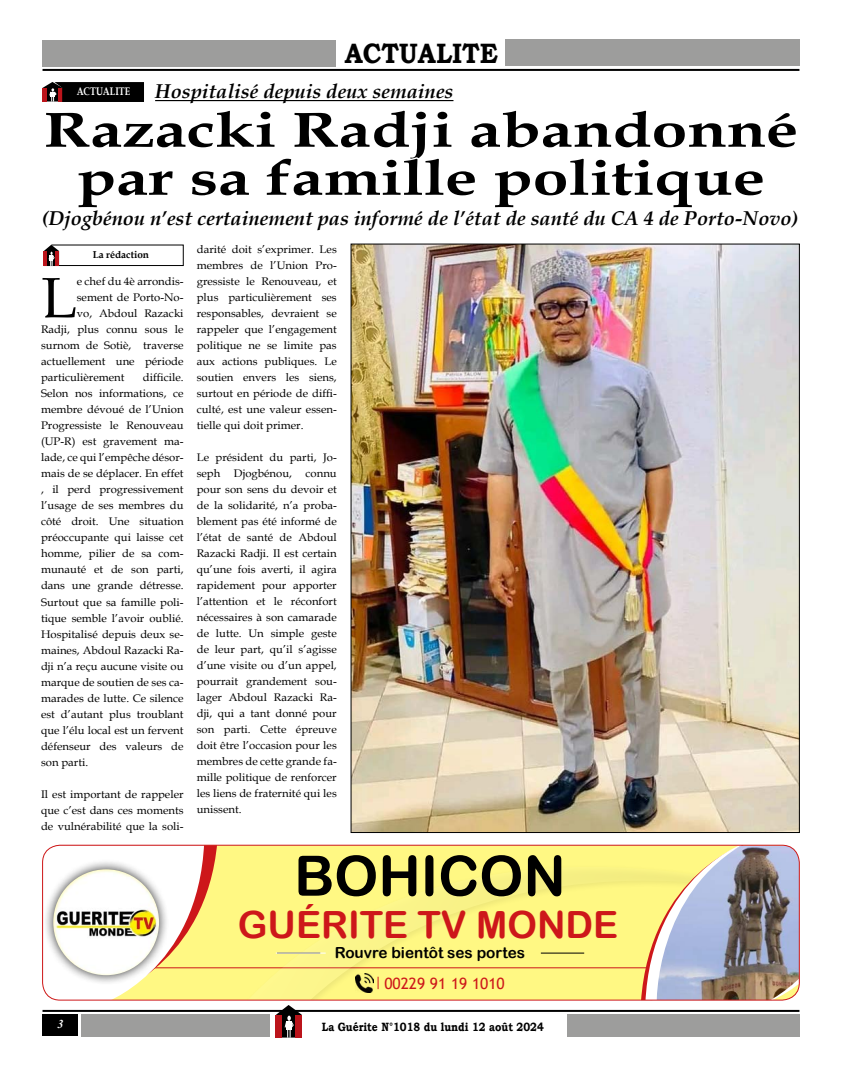
<style>
.page{position:relative;width:842px;height:1078px;background:#fff}
.page>*{position:absolute;margin:0;border:0;box-sizing:border-box;transform-origin:0 0}
.t1{font:56.8px "Book Antiqua";color:#000}
.t2{font:55.7px "Arial Rounded MT Bold";color:#000}
.t3{font:700 49.5px/48px "Book Antiqua";color:#000;text-align:center;scale:1.3 1}
.t4{font:37.5px "Arial Rounded MT Bold";color:#cd171a}
.t5{font:700 28px "Bookman Old Style";color:#000;scale:.9 1}
.t6{font:italic 700 20px "Book Antiqua";color:#000}
.t7{font:15.6px "Trebuchet MS";color:#cd171a}
.t8{font:15.3px "Arial Rounded MT Bold";color:#000}
.t9{font:700 12px "Bookman Old Style";color:#000;scale:.86 1}
.t10{font:italic 700 12px "Times New Roman";color:#fff}
.t11{font:11px/16px "Book Antiqua";color:#000;text-align:justify}
.t12{font:700 11px "Book Antiqua";color:#fff;scale:.81 1}
.t13{font:700 10px "Book Antiqua";color:#000}
.s1{font-style:normal;font-size:11px;color:#fff}
</style>
<div class="page">
<hr style="left:43px;top:1009px;width:756px;height:2px;background:#000">
<div style="left:567px;top:1013px;width:232px;height:23px;background:#9d9d9c"></div>
<div style="left:81px;top:1014px;width:189px;height:22px;background:#9d9d9c"></div>
<div style="left:43px;top:1014px;width:35px;height:21px;background:#000"></div>
<svg style="left:276px;top:1005px;width:26px;height:32px"></svg>
<div style="left:296px;top:1014px;width:6px;height:23px;background:#bb141b"></div>
<div style="left:276px;top:1014px;width:6px;height:23px;background:#bb141b"></div>
<svg style="left:43px;top:39px;width:756px;height:229px"></svg>
<svg style="left:218px;top:846px;width:423px;height:151px;background:#fdf583"></svg>
<svg style="left:43px;top:846px;width:175px;height:153px"></svg>
<div style="left:43px;top:859px;width:126px;height:126px;background:#000;opacity:.75"></div>
<img style="left:53px;top:869px;width:106px;height:105px;border-radius:53px">
<img style="left:748px;top:846px;width:16px;height:151px">
<svg style="left:641px;top:846px;width:107px;height:151px;background:#bfbcaa"></svg>
<img style="left:764px;top:846px;width:35px;height:153px">
<hr style="left:541px;top:952px;width:43px;height:1px;background:#000">
<hr style="left:276px;top:952px;width:50px;height:1px;background:#fff">
<img style="left:355px;top:973px;width:18px;height:18px">
<svg style="left:378px;top:976px;width:1px;height:12px"></svg>
<div style="left:42px;top:844px;width:757px;height:155px;border:1px solid #cd171a;border-radius:18px"></div>
<img style="left:353px;top:246px;width:444px;height:584px">
<h3 class="t5" style="left:345px;top:33px;width:171px">ACTUALITE</h3>
<p class="t12" style="left:77px;top:84px;width:9px">actualit</p>
<h3 class="t6" style="left:125px;top:77px;width:330px"><span class="s1">e</span> Hospitalisé depuis deux semaines</h3>
<h3 class="t3" style="left:44px;top:106px;width:582px">Razacki Radji abandonné par sa famille politique</h3>
<h3 class="t6" style="left:42px;top:204px;width:758px">(Djogbénou n’est certainement pas informé de l’état de santé du CA 4 de Porto-Novo)</h3>
<p class="t13" style="left:93px;top:248px;width:58px">La rédaction</p>
<p class="t11" style="left:197px;top:241px;width:142px">darité doit s’exprimer. Les membres de l’Union Pro&shy;gressiste le Renouveau, et plus particulièrement ses responsables, devraient se rappeler que l’engagement politique ne se limite pas aux actions publiques. Le soutien envers les siens, surtout en période de diffi&shy;culté, est une valeur essen&shy;tielle qui doit primer.</p>
<p class="t11" style="left:197px;top:449px;width:142px">Le président du parti, Jo&shy;seph Djogbénou, connu pour son sens du devoir et de la solidarité, n’a proba&shy;blement pas été informé de l’état de santé de Abdoul Razacki Radji. Il est certain qu’une fois averti, il agira rapidement pour apporter l’attention et le réconfort nécessaires à son camarade de lutte. Un simple geste de leur part, qu’il s’agisse d’une visite ou d’un appel, pourrait grandement sou&shy;lager Abdoul Razacki Ra&shy;dji, qui a tant donné pour son parti. Cette épreuve doit être l’occasion pour les membres de cette grande fa&shy;mille politique de renforcer les liens de fraternité qui les unissent.</p>
<h1 class="t1" style="left:41px;top:258px;width:37px">L</h1>
<p class="t11" style="left:77px;top:273px;width:108px">e chef du 4è arrondis-</p>
<p class="t11" style="left:77px;top:289px;width:108px">sement de Porto-No-</p>
<p class="t11" style="left:77px;top:305px;width:108px">vo, Abdoul Razacki</p>
<p class="t11" style="left:41px;top:321px;width:144px">Radji, plus connu sous le</p>
<p class="t11" style="left:41px;top:337px;width:144px">surnom de Sotiè, traverse</p>
<p class="t11" style="left:41px;top:353px;width:144px">actuellement une période</p>
<p class="t11" style="left:41px;top:369px;width:85px">particulièrement</p>
<p class="t11" style="left:41px;top:369px;width:144px;text-indent:102px">difficile.<br>Selon nos informations, ce membre dévoué de l’Union Progressiste le Renouveau (UP-R) est gravement ma&shy;lade, ce qui l’empêche désor&shy;mais de se déplacer. En effet , il perd progressivement l’usage de ses membres du côté droit. Une situation préoccupante qui laisse cet homme, pilier de sa com&shy;munauté et de son parti, dans une grande détresse.<br>Surtout que sa famille poli&shy;tique semble l’avoir oublié.<br>Hospitalisé depuis deux se&shy;maines, Abdoul Razacki Ra&shy;dji n’a reçu aucune visite ou marque de soutien de ses ca&shy;marades de lutte. Ce silence est d’autant plus troublant que l’élu local est un fervent défenseur des valeurs de son parti.</p>
<p class="t11" style="left:41px;top:785px;width:144px">Il est important de rappeler que c’est dans ces moments de vulnérabilité que la soli-</p>
<h2 class="t2" style="left:294px;top:842px;width:273px">Bohicon</h2>
<h3 class="t4" style="left:238px;top:901px;width:382px">Guérite tV Monde</h3>
<h3 class="t8" style="left:335px;top:943px;width:192px">rouvre bientôt ses portes</h3>
<h3 class="t7" style="left:384px;top:973px;width:122px">00229 91 19 1010</h3>
<p class="t10" style="left:57px;top:1015px;width:7px">3</p>
<p class="t9" style="left:322px;top:1017px;width:260px">La Guérite N°1018 du lundi 12 août 2024</p>
</div>
